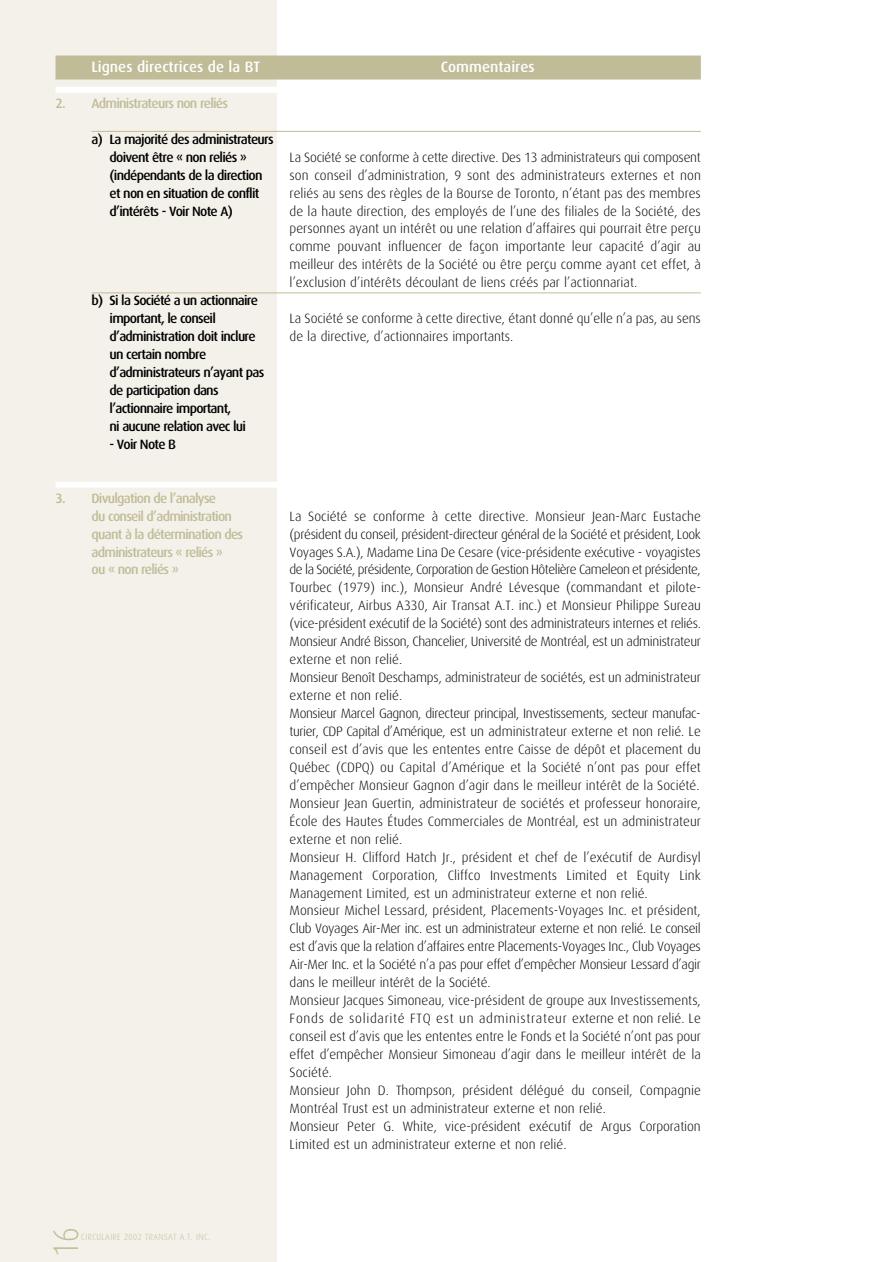
<style>
.page{position:relative;width:893px;height:1262px;background:#fff}
.page>*{position:absolute;margin:0;border:0;box-sizing:border-box;transform-origin:0 0}
.t1{font:300 36px "Dax";color:#c0bc97;scale:.8 1}
.t2{font:500 15px "Dax";color:#fff}
.t3{font:300 13.5px/18px "Dax";color:#000}
.t4{font:500 13.5px/18px "Dax";letter-spacing:-.055em;color:#000}
.t5{font:500 13.5px/18px "Dax";letter-spacing:-.055em;color:#c0bc97}
.t6{font:300 9px "Dax";letter-spacing:.05em;color:#c0bc97;scale:.9 1}
</style>
<div class="page">
<div style="left:0;top:0;width:277px;height:1262px;background:#f4f1ea"></div>
<div style="left:56px;top:56px;width:644px;height:24px;background:#c0bc97"></div>
<div style="left:56px;top:87px;width:644px;height:6px;background:#fff"></div>
<hr style="left:92px;top:131px;width:608px;height:1px;background:#c0bc97">
<hr style="left:92px;top:292px;width:608px;height:1px;background:#c0bc97">
<div style="left:56px;top:482px;width:644px;height:6px;background:#fff"></div>
<p class="t2" style="left:92px;top:60px;width:170px">Lignes directrices de la BT</p>
<p class="t2" style="left:441px;top:60px;width:95px">Commentaires</p>
<p class="t5" style="left:56px;top:95px;width:174px">2. Administrateurs non reliés</p>
<p class="t4" style="left:109px;top:131px;width:166px;text-indent:-18px">a) La majorité des administrateurs doivent être « non reliés » (indépendants de la direction et non en situation de conflit d’intérêts - Voir Note A)</p>
<p class="t3" style="left:290px;top:149px;width:413px;text-align:justify">La Société se conforme à cette directive. Des 13 administrateurs qui composent son conseil d’administration, 9 sont des administrateurs externes et non reliés au sens des règles de la Bourse de Toronto, n’étant pas des membres de la haute direction, des employés de l’une des filiales de la Société, des personnes ayant un intérêt ou une relation d’affaires qui pourrait être perçu comme pouvant influencer de façon importante leur capacité d’agir au meilleur des intérêts de la Société ou être perçu comme ayant cet effet, à l’exclusion d’intérêts découlant de liens créés par l’actionnariat.</p>
<p class="t3" style="left:290px;top:310px;width:413px">La Société se conforme à cette directive, étant donné qu’elle n’a pas, au sens de la directive, d’actionnaires importants.</p>
<p class="t4" style="left:109px;top:293px;width:156px;text-indent:-18px">b) Si la Société a un actionnaire important, le conseil d’administration doit inclure un certain nombre d’administrateurs n’ayant pas de participation dans l’actionnaire important,<br>ni aucune relation avec lui</p>
<p class="t4" style="left:109px;top:436px;width:68px">- Voir Note B</p>
<p class="t5" style="left:92px;top:490px;width:153px;text-indent:-36px">3. Divulgation de l’analyse<br>du conseil d’administration quant à la détermination des administrateurs « reliés »<br>ou « non reliés »</p>
<h1 class="t1" style="left:50px;top:1256px;width:38px;rotate:-90deg">16</h1>
<p class="t6" style="left:81px;top:1233px;width:145px">CIRCULAIRE 2002 TRANSAT A.T. INC.</p>
<p class="t3" style="left:290px;top:508px;width:413px">La Société se conforme à cette directive. Monsieur Jean-Marc Eustache (président du conseil, président-directeur général de la Société et président, Look Voyages S.A.), Madame Lina De Cesare (vice-présidente exécutive - voyagistes de la Société, présidente, Corporation de Gestion Hôtelière Cameleon et présidente, Tourbec (1979) inc.), Monsieur André Lévesque (commandant et pilote&shy;vérificateur, Airbus A330, Air Transat A.T. inc.) et Monsieur Philippe Sureau (vice-président exécutif de la Société) sont des administrateurs internes et reliés.<br>Monsieur André Bisson, Chancelier, Université de Montréal, est un administrateur externe et non relié.<br>Monsieur Benoît Deschamps, administrateur de sociétés, est un administrateur externe et non relié.<br>Monsieur Marcel Gagnon, directeur principal, Investissements, secteur manufac&shy;turier, CDP Capital d’Amérique, est un administrateur externe et non relié. Le conseil est d’avis que les ententes entre Caisse de dépôt et placement du Québec (CDPQ) ou Capital d’Amérique et la Société n’ont pas pour effet d’empêcher Monsieur Gagnon d’agir dans le meilleur intérêt de la Société.<br>Monsieur Jean Guertin, administrateur de sociétés et professeur honoraire, École des Hautes Études Commerciales de Montréal, est un administrateur externe et non relié.<br>Monsieur H. Clifford Hatch Jr., président et chef de l’exécutif de Aurdisyl Management Corporation, Cliffco Investments Limited et Equity Link Management Limited, est un administrateur externe et non relié.<br>Monsieur Michel Lessard, président, Placements-Voyages Inc. et président, Club Voyages Air-Mer inc. est un administrateur externe et non relié. Le conseil est d’avis que la relation d’affaires entre Placements-Voyages Inc., Club Voyages Air-Mer Inc. et la Société n’a pas pour effet d’empêcher Monsieur Lessard d’agir dans le meilleur intérêt de la Société.<br>Monsieur Jacques Simoneau, vice-président de groupe aux Investissements, Fonds de solidarité FTQ est un administrateur externe et non relié. Le conseil est d’avis que les ententes entre le Fonds et la Société n’ont pas pour effet d’empêcher Monsieur Simoneau d’agir dans le meilleur intérêt de la Société.<br>Monsieur John D. Thompson, président délégué du conseil, Compagnie Montréal Trust est un administrateur externe et non relié.<br>Monsieur Peter G. White, vice-président exécutif de Argus Corporation Limited est un administrateur externe et non relié.</p>
</div>
